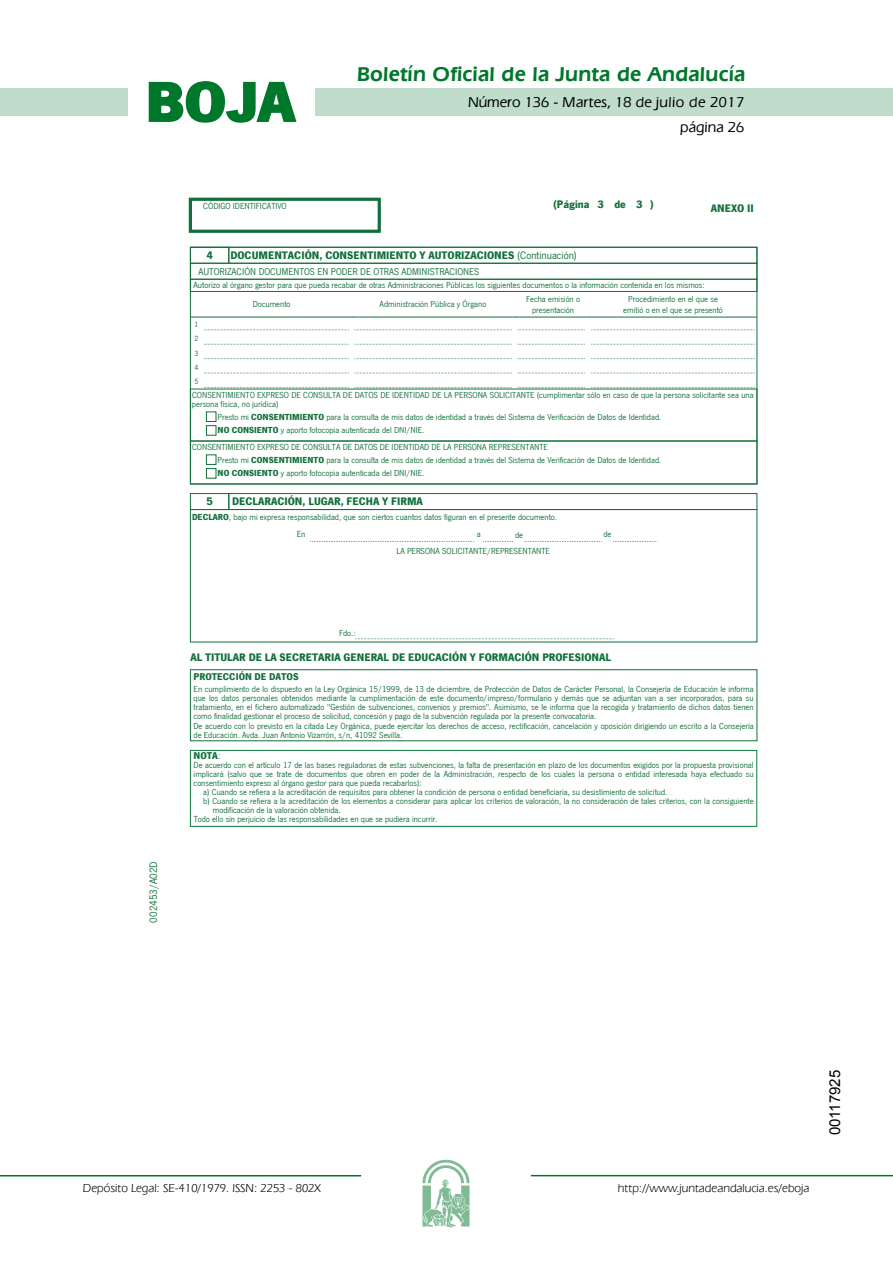
<style>
.page{position:relative;width:893px;height:1263px;background:#fff}
.page>*{position:absolute;margin:0;border:0;box-sizing:border-box;transform-origin:0 0}
.t1{font:700 57.75px "News Got T";color:#00782c;scale:1.14 1}
.t2{font:600 21px "Eras IT Cby BT";letter-spacing:.01em;color:#00782c}
.t3{font:500 15px/24.5px "Eras IT Cby BT";color:#000;text-align:right}
.t4{font:15px "Arial";color:#000}
.t5{font:12px "Eras IT Cby BT";color:#000}
.t6{font:700 11.25px "News Got T";color:#11703a}
.t7{font:11.25px "News Got T";color:#11703a}
.t8{font:10.2px "News Got T";color:#11703a}
.t9{font:700 10.2px "News Got T";color:#11703a}
.t10{font:9px/9px "News Got T";color:#11703a}
.t11{font:7.95px/14.4px "News Got T";color:#11703a;text-align:justify}
.s1{font-weight:400}
.s2{font-weight:700}
</style>
<div class="page">
<div style="left:315px;top:88px;width:577px;height:28px;background:#bfddca"></div>
<div style="left:0;top:88px;width:128px;height:28px;background:#bfddca"></div>
<hr style="left:0;top:1175px;width:361px;height:2px;background:#00782c">
<svg style="left:422px;top:1159px;width:47px;height:68px"></svg>
<hr style="left:531px;top:1175px;width:361px;height:1px;background:#00782c">
<svg style="left:148px;top:81px;width:149px;height:42px"></svg>
<div style="left:189px;top:198px;width:192px;height:35px;border:3px solid #11703a"></div>
<svg style="left:189px;top:246px;width:569px;height:239px"></svg>
<div style="left:228px;top:247px;width:529px;height:17px;border:1px solid #11703a"></div>
<div style="left:190px;top:263px;width:567px;height:17px;border:1px solid #11703a"></div>
<div style="left:190px;top:279px;width:567px;height:13px;border:1px solid #11703a"></div>
<hr style="left:190px;top:317px;width:163px;height:1px;background:#11703a">
<hr style="left:353px;top:317px;width:163px;height:1px;background:#11703a">
<hr style="left:516px;top:317px;width:74px;height:1px;background:#11703a">
<hr style="left:589px;top:317px;width:167px;height:1px;background:#11703a">
<svg style="left:204px;top:330px;width:144px;height:1px"></svg>
<svg style="left:354px;top:330px;width:231px;height:1px"></svg>
<svg style="left:591px;top:330px;width:164px;height:1px"></svg>
<svg style="left:204px;top:344px;width:144px;height:1px"></svg>
<svg style="left:354px;top:344px;width:231px;height:1px"></svg>
<svg style="left:591px;top:344px;width:164px;height:1px"></svg>
<svg style="left:204px;top:358px;width:144px;height:1px"></svg>
<svg style="left:354px;top:358px;width:231px;height:1px"></svg>
<svg style="left:591px;top:358px;width:164px;height:1px"></svg>
<svg style="left:204px;top:373px;width:144px;height:1px"></svg>
<svg style="left:354px;top:373px;width:231px;height:1px"></svg>
<svg style="left:591px;top:373px;width:164px;height:1px"></svg>
<svg style="left:204px;top:387px;width:144px;height:1px"></svg>
<svg style="left:354px;top:387px;width:231px;height:1px"></svg>
<svg style="left:591px;top:387px;width:164px;height:1px"></svg>
<div style="left:206px;top:412px;width:10px;height:9px;background:#fff"></div>
<div style="left:206px;top:412px;width:10px;height:10px;border:1px solid #11703a"></div>
<div style="left:206px;top:426px;width:10px;height:9px;background:#fff"></div>
<div style="left:206px;top:425px;width:10px;height:11px;border:1px solid #11703a"></div>
<div style="left:190px;top:441px;width:567px;height:43px;border:1px solid #11703a"></div>
<div style="left:206px;top:455px;width:10px;height:9px;background:#fff"></div>
<div style="left:206px;top:455px;width:10px;height:10px;border:1px solid #11703a"></div>
<div style="left:206px;top:469px;width:10px;height:9px;background:#fff"></div>
<div style="left:206px;top:468px;width:10px;height:10px;border:1px solid #11703a"></div>
<div style="left:190px;top:493px;width:39px;height:17px;border:1px solid #11703a"></div>
<div style="left:228px;top:493px;width:529px;height:17px;border:1px solid #11703a"></div>
<div style="left:190px;top:509px;width:567px;height:133px;border:1px solid #11703a"></div>
<svg style="left:310px;top:541px;width:164px;height:1px"></svg>
<svg style="left:483px;top:541px;width:30px;height:1px"></svg>
<svg style="left:524px;top:541px;width:77px;height:1px"></svg>
<svg style="left:613px;top:541px;width:44px;height:1px"></svg>
<svg style="left:355px;top:639px;width:259px;height:1px"></svg>
<hr style="left:190px;top:669px;width:567px;height:1px;background:#11703a">
<svg style="left:756px;top:669px;width:1px;height:14px"></svg>
<svg style="left:190px;top:669px;width:1px;height:14px"></svg>
<hr style="left:190px;top:741px;width:567px;height:1px;background:#11703a">
<hr style="left:756px;top:683px;width:1px;height:58px;background:#11703a">
<hr style="left:190px;top:683px;width:1px;height:58px;background:#11703a">
<div style="left:190px;top:750px;width:567px;height:77px;border:1px solid #0a7b3e"></div>
<h1 class="t1" style="left:145px;top:68px;width:133px">BOJA</h1>
<h2 class="t2" style="left:357px;top:62px;width:390px">Boletín Oficial de la Junta de Andalucía</h2>
<h3 class="t3" style="left:468px;top:90px;width:278px">Número 136 - Martes, 18 de julio de 2017 página 26</h3>
<p class="t10" style="left:203px;top:202px;width:85px">CÓDIGO IDENTIFICATIVO</p>
<p class="t6" style="left:553px;top:198px;width:38px">(Página</p>
<p class="t6" style="left:614px;top:198px;width:13px">de</p>
<p class="t6" style="left:650px;top:198px;width:5px">)</p>
<p class="t6" style="left:710px;top:201px;width:44px">ANEXO II</p>
<p class="t6" style="left:206px;top:248px;width:8px">4</p>
<p class="t6" style="left:230px;top:249px;width:348px">DOCUMENTACIÓN, CONSENTIMIENTO Y AUTORIZACIONES <span class="s1">(Continuación)</span></p>
<p class="t8" style="left:198px;top:266px;width:282px">AUTORIZACIÓN DOCUMENTOS EN PODER DE OTRAS ADMINISTRACIONES</p>
<p class="t10" style="left:253px;top:276px;width:453px;line-height:18.9px;text-indent:-59px">Autorizo al órgano gestor para que pueda recabar de otras Administraciones Públicas los siguientes documentos o la información contenida en los mismos:<br>Documento</p>
<p class="t6" style="left:597px;top:198px;width:8px">3</p>
<p class="t6" style="left:636px;top:198px;width:8px">3</p>
<p class="t10" style="left:379px;top:300px;width:108px">Administración Pública y Órgano</p>
<p class="t10" style="left:526px;top:293px;width:55px;line-height:10.8px;text-align:center">Fecha emisión o presentación</p>
<p class="t10" style="left:623px;top:293px;width:101px;line-height:10.8px;text-align:center">Procedimiento en el que se emitió o en el que se presentó</p>
<p class="t11" style="left:194px;top:317px;width:5px">1<br>2<br>3<br>4<br>5</p>
<p class="t10" style="left:192px;top:391px;width:563px">CONSENTIMIENTO EXPRESO DE CONSULTA DE DATOS DE IDENTIDAD DE LA PERSONA SOLICITANTE (cumplimentar sólo en caso de que la persona solicitante sea una persona física, no jurídica)</p>
<p class="t10" style="left:217px;top:410px;width:445px;line-height:13.8px">Presto mi <span class="s2">CONSENTIMIENTO</span> para la consulta de mis datos de identidad a través del Sistema de Verificación de Datos de Identidad.<br><span class="s2">NO CONSIENTO</span> y aporto fotocopia autenticada del DNI/NIE.</p>
<p class="t10" style="left:217px;top:441px;width:445px;line-height:12.5px;text-indent:-26px">CONSENTIMIENTO EXPRESO DE CONSULTA DE DATOS DE IDENTIDAD DE LA PERSONA REPRESENTANTE<br>Presto mi <span class="s2">CONSENTIMIENTO</span> para la consulta de mis datos de identidad a través del Sistema de Verificación de Datos de Identidad.</p>
<p class="t10" style="left:217px;top:469px;width:208px"><span class="s2">NO CONSIENTO</span> y aporto fotocopia autenticada del DNI/NIE.</p>
<p class="t6" style="left:206px;top:495px;width:8px">5</p>
<p class="t6" style="left:232px;top:495px;width:192px">DECLARACIÓN, LUGAR, FECHA Y FIRMA</p>
<p class="t10" style="left:297px;top:509px;width:261px;line-height:17.1px;text-indent:-105px"><span class="s2">DECLARO</span>, bajo mi expresa responsabilidad, que son ciertos cuantos datos figuran en el presente documento.<br>En</p>
<p class="t10" style="left:477px;top:530px;width:5px">a</p>
<p class="t10" style="left:515px;top:531px;width:10px">de</p>
<p class="t10" style="left:603px;top:530px;width:10px">de</p>
<p class="t10" style="left:396px;top:546px;width:155px">LA PERSONA SOLICITANTE/REPRESENTANTE</p>
<p class="t7" style="left:147px;top:923px;width:63px;rotate:-90deg">002453/A02D</p>
<p class="t10" style="left:339px;top:628px;width:18px">Fdo.:</p>
<p class="t6" style="left:190px;top:651px;width:422px">AL TITULAR DE LA SECRETARIA GENERAL DE EDUCACIÓN Y FORMACIÓN PROFESIONAL</p>
<p class="t9" style="left:193px;top:671px;width:106px">PROTECCIÓN DE DATOS</p>
<p class="t10" style="left:193px;top:685px;width:561px">En cumplimiento de lo dispuesto en la Ley Orgánica 15/1999, de 13 de diciembre, de Protección de Datos de Carácter Personal, la Consejería de Educación le informa que los datos personales obtenidos mediante la cumplimentación de este documento/impreso/formulario y demás que se adjuntan van a ser incorporados, para su tratamiento, en el fichero automatizado "Gestión de subvenciones, convenios y premios". Asimismo, se le informa que la recogida y tratamiento de dichos datos tienen como finalidad gestionar el proceso de solicitud, concesión y pago de la subvención regulada por la presente convocatoria.<br>De acuerdo con lo previsto en la citada Ley Orgánica, puede ejercitar los derechos de acceso, rectificación, cancelación y oposición dirigiendo un escrito a la Consejería de Educación. Avda. Juan Antonio Vizarrón, s/n, 41092 Sevilla.</p>
<p class="t9" style="left:193px;top:749px;width:28px">NOTA<span class="s1">:</span></p>
<p class="t10" style="left:193px;top:761px;width:561px">De acuerdo con el artículo 17 de las bases reguladoras de estas subvenciones, la falta de presentación en plazo de los documentos exigidos por la propuesta provisional</p>
<p class="t10" style="left:194px;top:770px;width:561px">implicará (salvo que se trate de documentos que obren en poder de la Administración, respecto de los cuales la persona o entidad interesada haya efectuado su</p>
<p class="t10" style="left:194px;top:779px;width:229px">consentimiento expreso al órgano gestor para que pueda recabarlos):</p>
<p class="t10" style="left:203px;top:788px;width:465px">a) Cuando se refiera a la acreditación de requisitos para obtener la condición de persona o entidad beneficiaria, su desistimiento de solicitud.</p>
<p class="t10" style="left:203px;top:797px;width:552px">b) Cuando se refiera a la acreditación de los elementos a considerar para aplicar los criterios de valoración, la no consideración de tales criterios, con la consiguiente</p>
<p class="t10" style="left:213px;top:806px;width:129px">modificación de la valoración obtenida.</p>
<p class="t10" style="left:194px;top:815px;width:245px">Todo ello sin perjuicio de las responsabilidades en que se pudiera incurrir.</p>
<h3 class="t5" style="left:83px;top:1181px;width:239px">Depósito Legal: SE-410/1979. ISSN: 2253 - 802X</h3>
<h3 class="t5" style="left:618px;top:1181px;width:193px">http://www.juntadeandalucia.es/eboja</h3>
<h3 class="t4" style="left:825px;top:1135px;width:67px;rotate:-90deg">00117925</h3>
</div>
